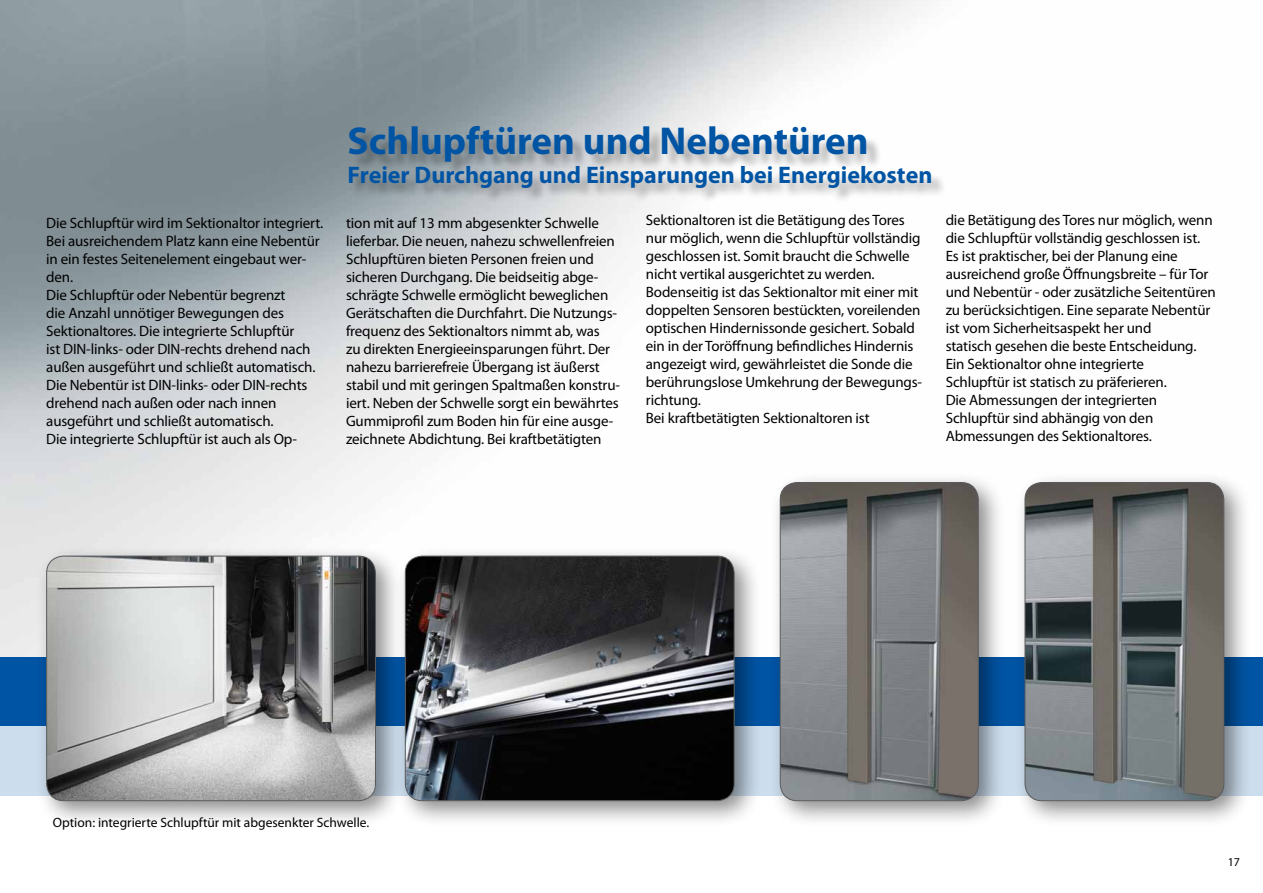
<style>
.page{position:relative;width:1263px;height:893px;background:#fff}
.page>*{position:absolute;margin:0;border:0;box-sizing:border-box;transform-origin:0 0}
.t1{font:700 39px "Myriad Pro";color:#0054a4}
.t2{font:700 24px "Myriad Pro";color:#0054a4}
.t3{font:15px/18px "Myriad Pro";letter-spacing:-.01em;color:#000}
.t4{font:13.5px "Myriad Pro";color:#000}
.t5{font:12px "Myriad Pro";color:#000}
</style>
<div class="page">
<div style="left:0;top:657px;width:1263px;height:70px;background:#0054a4"></div>
<div style="left:0;top:727px;width:1263px;height:69px;background:#ccdded"></div>
<div style="left:769px;top:471px;width:236px;height:356px;background:#000;opacity:.45"></div>
<img style="left:780px;top:482px;width:198px;height:319px">
<div style="left:780px;top:482px;width:199px;height:319px;border:1px solid #58595b;border-radius:17px"></div>
<div style="left:1013px;top:471px;width:237px;height:356px;background:#000;opacity:.45"></div>
<img style="left:1025px;top:482px;width:199px;height:319px">
<div style="left:1025px;top:482px;width:199px;height:319px;border:1px solid #58595b;border-radius:17px"></div>
<div style="left:350px;top:127px;width:596px;height:76px;background:#000;opacity:.3"></div>
<div style="left:35px;top:544px;width:367px;height:283px;background:#000;opacity:.45"></div>
<img style="left:47px;top:556px;width:328px;height:245px">
<div style="left:46px;top:556px;width:330px;height:245px;border:1px solid #58595b;border-radius:17px"></div>
<div style="left:394px;top:544px;width:366px;height:283px;background:#000;opacity:.45"></div>
<img style="left:405px;top:556px;width:329px;height:245px">
<div style="left:405px;top:556px;width:329px;height:245px;border:1px solid #58595b;border-radius:17px"></div>
<h1 class="t1" style="left:348px;top:116px;width:523px">Schlupftüren und Nebentüren</h1>
<h2 class="t2" style="left:348px;top:159px;width:586px">Freier Durchgang und Einsparungen bei Energiekosten</h2>
<p class="t3" style="left:46px;top:213px;width:278px">Die Schlupftür wird im Sektionaltor integriert.<br>Bei ausreichendem Platz kann eine Nebentür in ein festes Seitenelement eingebaut wer&shy;den.<br>Die Schlupftür oder Nebentür begrenzt<br>die Anzahl unnötiger Bewegungen des Sektionaltores. Die integrierte Schlupftür<br>ist DIN-links- oder DIN-rechts drehend nach außen ausgeführt und schließt automatisch.<br>Die Nebentür ist DIN-links- oder DIN-rechts drehend nach außen oder nach innen ausgeführt und schließt automatisch.<br>Die integrierte Schlupftür ist auch als Op-</p>
<p class="t3" style="left:346px;top:213px;width:276px">tion mit auf 13 mm abgesenkter Schwelle lieferbar. Die neuen, nahezu schwellenfreien Schlupftüren bieten Personen freien und sicheren Durchgang. Die beidseitig abge&shy;schrägte Schwelle ermöglicht beweglichen Gerätschaften die Durchfahrt. Die Nutzungs&shy;frequenz des Sektionaltors nimmt ab, was<br>zu direkten Energieeinsparungen führt. Der nahezu barrierefreie Übergang ist äußerst stabil und mit geringen Spaltmaßen konstru&shy;iert. Neben der Schwelle sorgt ein bewährtes Gummiprofil zum Boden hin für eine ausge&shy;zeichnete Abdichtung. Bei kraftbetätigten</p>
<p class="t3" style="left:646px;top:211px;width:278px">Sektionaltoren ist die Betätigung des Tores nur möglich, wenn die Schlupftür vollständig geschlossen ist. Somit braucht die Schwelle nicht vertikal ausgerichtet zu werden.<br>Bodenseitig ist das Sektionaltor mit einer mit doppelten Sensoren bestückten, voreilenden optischen Hindernissonde gesichert. Sobald ein in der Toröffnung befindliches Hindernis angezeigt wird, gewährleistet die Sonde die berührungslose Umkehrung der Bewegungs&shy;richtung.<br>Bei kraftbetätigten Sektionaltoren ist</p>
<p class="t3" style="left:946px;top:211px;width:271px">die Betätigung des Tores nur möglich, wenn die Schlupftür vollständig geschlossen ist.<br>Es ist praktischer, bei der Planung eine ausreichend große Öffnungsbreite – für Tor und Nebentür - oder zusätzliche Seitentüren zu berücksichtigen. Eine separate Nebentür ist vom Sicherheitsaspekt her und<br>statisch gesehen die beste Entscheidung.<br>Ein Sektionaltor ohne integrierte<br>Schlupftür ist statisch zu präferieren.<br>Die Abmessungen der integrierten Schlupftür sind abhängig von den Abmessungen des Sektionaltores.</p>
<p class="t4" style="left:53px;top:814px;width:318px">Option: integrierte Schlupftür mit abgesenkter Schwelle.</p>
<p class="t5" style="left:1228px;top:855px;width:14px">17</p>
</div>
